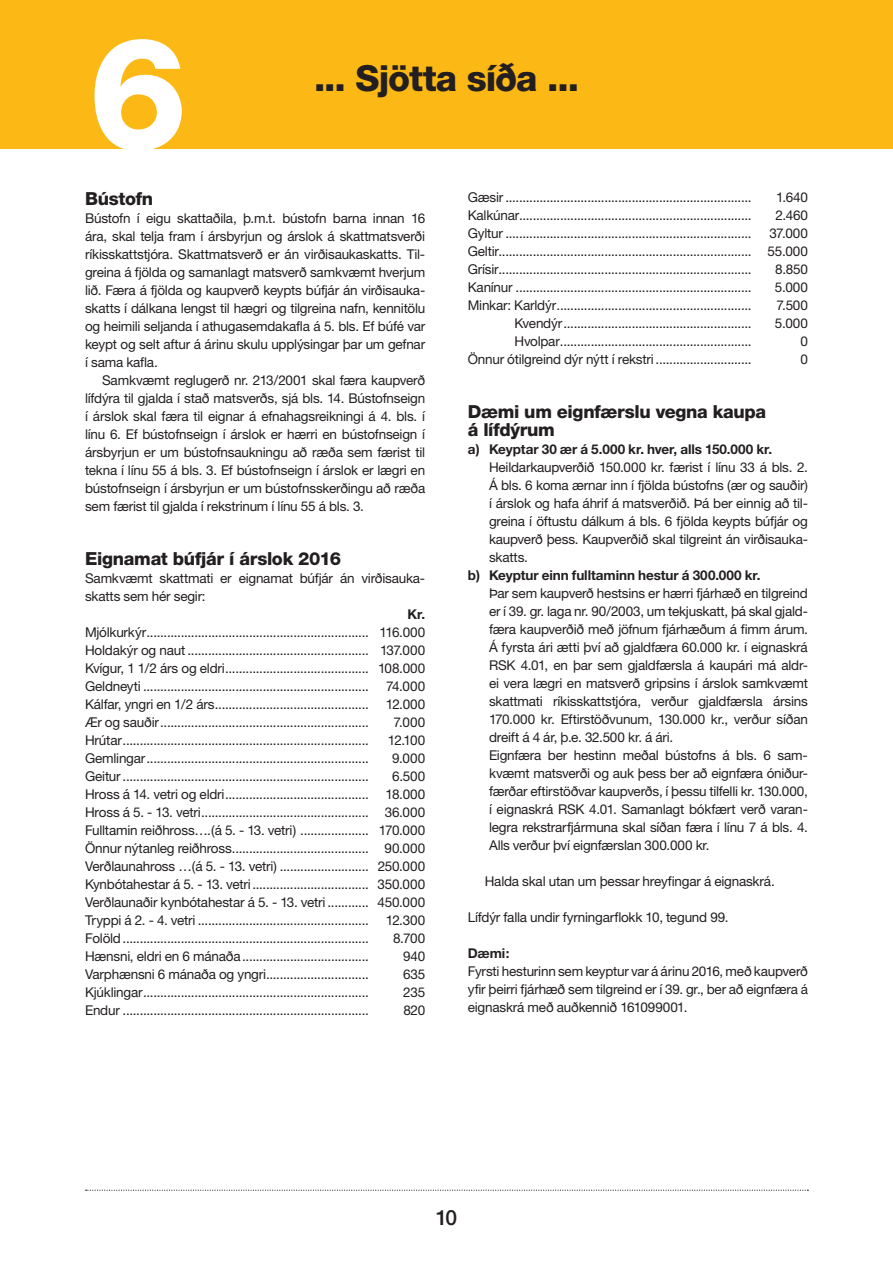
<style>
.page{position:relative;width:893px;height:1263px;background:#fff}
.page>*{position:absolute;margin:0;border:0;box-sizing:border-box;transform-origin:0 0}
.t1{font:800 156.6px "Helvetica Neue";color:#fff}
.t2{font:800 36px "Helvetica Neue";letter-spacing:-.03em;color:#231f20}
.t3{font:500 21px "Helvetica Neue";color:#231f20}
.t4{font:800 18px/18px "Helvetica Neue";letter-spacing:-.02em;color:#231f20}
.t5{font:13.5px/18px "Helvetica Neue";letter-spacing:-.015em;color:#231f20;text-align:justify}
.t6{font:700 13.5px "Helvetica Neue";letter-spacing:-.005em;color:#231f20}
</style>
<div class="page">
<div style="left:0;top:0;width:893px;height:149px;background:#fcb814"></div>
<svg style="left:86px;top:1189px;width:722px;height:2px"></svg>
<h1 class="t1" style="left:89px;top:1px;width:100px">6</h1>
<h2 class="t2" style="left:314px;top:57px;width:267px">... Sjötta síða ...</h2>
<h3 class="t4" style="left:85px;top:190px;width:70px">Bústofn</h3>
<p class="t5" style="left:85px;top:209px;width:342px">Bústofn í eigu skattaðila, þ.m.t. bústofn barna innan 16 ára, skal telja fram í ársbyrjun og árslok á skattmatsverði ríkisskattstjóra. Skattmatsverð er án virðisaukaskatts. Til&shy;greina á fjölda og samanlagt matsverð samkvæmt hverjum lið. Færa á fjölda og kaupverð keypts búfjár án virðisauka&shy;skatts í dálkana lengst til hægri og tilgreina nafn, kennitölu og heimili seljanda í athugasemdakafla á 5. bls. Ef búfé var keypt og selt aftur á árinu skulu upplýsingar þar um gefnar í sama kafla.</p>
<p class="t5" style="left:85px;top:371px;width:342px;text-indent:17px">Samkvæmt reglugerð nr. 213/2001 skal færa kaupverð lífdýra til gjalda í stað matsverðs, sjá bls. 14. Bústofnseign í árslok skal færa til eignar á efnahagsreikningi á 4. bls. í línu 6. Ef bústofnseign í árslok er hærri en bústofnseign í ársbyrjun er um bústofnsaukningu að ræða sem færist til tekna í línu 55 á bls. 3. Ef bústofnseign í árslok er lægri en bústofnseign í ársbyrjun er um bústofnsskerðingu að ræða sem færist til gjalda í rekstrinum í línu 55 á bls. 3.</p>
<h3 class="t4" style="left:85px;top:550px;width:257px">Eignamat búfjár í árslok 2016</h3>
<p class="t5" style="left:85px;top:569px;width:342px">Samkvæmt skattmati er eignamat búfjár án virðisauka&shy;skatts sem hér segir:</p>
<p class="t6" style="left:407px;top:606px;width:19px">Kr.</p>
<p class="t5" style="left:85px;top:623px;width:342px">Mjólkurkýr................................................................. 116.000<br>Holdakýr og naut ..................................................... 137.000<br>Kvígur, 1 1/2 árs og eldri.......................................... 108.000<br>Geldneyti ..................................................................</p>
<p class="t5" style="left:386px;top:677px;width:41px">74.000</p>
<p class="t5" style="left:85px;top:695px;width:285px">Kálfar, yngri en 1/2 árs.............................................</p>
<p class="t5" style="left:386px;top:695px;width:41px">12.000</p>
<p class="t5" style="left:85px;top:713px;width:285px">Ær og sauðir.............................................................</p>
<p class="t5" style="left:393px;top:713px;width:33px">7.000</p>
<p class="t5" style="left:85px;top:731px;width:285px">Hrútar........................................................................</p>
<p class="t5" style="left:388px;top:731px;width:39px">12.100</p>
<p class="t5" style="left:85px;top:749px;width:285px">Gemlingar.................................................................</p>
<p class="t5" style="left:392px;top:749px;width:34px">9.000</p>
<p class="t5" style="left:85px;top:767px;width:285px">Geitur ........................................................................</p>
<p class="t5" style="left:85px;top:767px;width:342px;text-indent:307px">6.500<br>Hross á 14. vetri og eldri.......................................... 18.000<br>Hross á 5. - 13. vetri................................................. 36.000<br>Fulltamin reiðhross….(á 5. - 13. vetri) .................... 170.000<br>Önnur nýtanleg reiðhross........................................ 90.000<br>Verðlaunahross …(á 5. - 13. vetri) .......................... 250.000<br>Kynbótahestar á 5. - 13. vetri.................................. 350.000<br>Verðlaunaðir kynbótahestar á 5. - 13. vetri ............ 450.000<br>Tryppi á 2. - 4. vetri ..................................................</p>
<p class="t5" style="left:386px;top:911px;width:41px">12.300</p>
<p class="t5" style="left:85px;top:929px;width:285px">Folöld........................................................................</p>
<p class="t5" style="left:393px;top:929px;width:34px">8.700</p>
<p class="t5" style="left:85px;top:947px;width:285px">Hænsni, eldri en 6 mánaða.....................................</p>
<p class="t5" style="left:403px;top:947px;width:24px">940</p>
<p class="t5" style="left:85px;top:965px;width:285px">Varphænsni 6 mánaða og yngri..............................</p>
<p class="t5" style="left:403px;top:965px;width:24px">635</p>
<p class="t5" style="left:85px;top:983px;width:285px">Kjúklingar..................................................................</p>
<p class="t5" style="left:403px;top:983px;width:23px">235</p>
<p class="t5" style="left:85px;top:1001px;width:285px">Endur ........................................................................</p>
<p class="t5" style="left:403px;top:1001px;width:23px">820</p>
<p class="t5" style="left:468px;top:188px;width:285px">Gæsir ........................................................................</p>
<p class="t5" style="left:776px;top:188px;width:33px">1.640</p>
<p class="t5" style="left:468px;top:206px;width:285px">Kalkúnar....................................................................</p>
<p class="t5" style="left:775px;top:206px;width:34px">2.460</p>
<p class="t5" style="left:468px;top:224px;width:285px">Gyltur ........................................................................</p>
<p class="t5" style="left:468px;top:224px;width:342px;text-indent:302px">37.000<br>Geltir.......................................................................... 55.000<br>Grísir..........................................................................</p>
<p class="t5" style="left:775px;top:260px;width:34px">8.850</p>
<p class="t5" style="left:468px;top:278px;width:285px">Kanínur .....................................................................</p>
<p class="t5" style="left:775px;top:278px;width:35px">5.000</p>
<p class="t5" style="left:468px;top:296px;width:285px">Minkar: Karldýr.........................................................</p>
<p class="t5" style="left:776px;top:296px;width:33px">7.500</p>
<p class="t5" style="left:515px;top:314px;width:239px">Kvendýr.......................................................</p>
<p class="t5" style="left:775px;top:314px;width:35px">5.000</p>
<p class="t5" style="left:515px;top:332px;width:239px">Hvolpar........................................................</p>
<p class="t5" style="left:800px;top:332px;width:9px">0</p>
<p class="t5" style="left:468px;top:350px;width:285px">Önnur ótilgreind dýr nýtt í rekstri ............................</p>
<p class="t5" style="left:800px;top:350px;width:9px">0</p>
<h3 class="t4" style="left:468px;top:402px;width:300px">Dæmi um eignfærslu vegna kaupa á lífdýrum</h3>
<p class="t6" style="left:468px;top:441px;width:306px">a) Keyptar 30 ær á 5.000 kr. hver, alls 150.000 kr.</p>
<p class="t5" style="left:489px;top:458px;width:320px">Heildarkaupverðið 150.000 kr. færist í línu 33 á bls. 2.<br>Á bls. 6 koma ærnar inn í fjölda bústofns (ær og sauðir) í árslok og hafa áhrif á matsverðið. Þá ber einnig að til&shy;greina í öftustu dálkum á bls. 6 fjölda keypts búfjár og kaupverð þess. Kaupverðið skal tilgreint án virðisauka&shy;skatts.</p>
<p class="t6" style="left:468px;top:567px;width:294px">b) Keyptur einn fulltaminn hestur á 300.000 kr.</p>
<p class="t5" style="left:489px;top:584px;width:320px;text-align:left">Þar sem kaupverð hestsins er hærri fjárhæð en tilgreind er í 39. gr. laga nr. 90/2003, um tekjuskatt, þá skal gjald&shy;færa kaupverðið með jöfnum fjárhæðum á fimm árum.<br>Á fyrsta ári ætti því að gjaldfæra 60.000 kr. í eignaskrá RSK 4.01, en þar sem gjaldfærsla á kaupári má aldr&shy;ei vera lægri en matsverð gripsins í árslok samkvæmt skattmati ríkisskattstjóra, verður gjaldfærsla ársins 170.000 kr. Eftirstöðvunum, 130.000 kr., verður síðan dreift á 4 ár, þ.e. 32.500 kr. á ári.<br>Eignfæra ber hestinn meðal bústofns á bls. 6 sam&shy;kvæmt matsverði og auk þess ber að eignfæra óniður&shy;færðar eftirstöðvar kaupverðs, í þessu tilfelli kr. 130.000, í eignaskrá RSK 4.01. Samanlagt bókfært verð varan&shy;legra rekstrarfjármuna skal síðan færa í línu 7 á bls. 4.<br>Alls verður því eignfærslan 300.000 kr.</p>
<p class="t5" style="left:485px;top:872px;width:291px">Halda skal utan um þessar hreyfingar á eignaskrá.</p>
<p class="t5" style="left:468px;top:908px;width:262px">Lífdýr falla undir fyrningarflokk 10, tegund 99.</p>
<p class="t6" style="left:468px;top:945px;width:43px">Dæmi:</p>
<p class="t5" style="left:468px;top:962px;width:342px">Fyrsti hesturinn sem keyptur var á árinu 2016, með kaupverð yfir þeirri fjárhæð sem tilgreind er í 39. gr., ber að eignfæra á eignaskrá með auðkennið 161099001.</p>
<h3 class="t3" style="left:436px;top:1205px;width:23px">10</h3>
</div>
